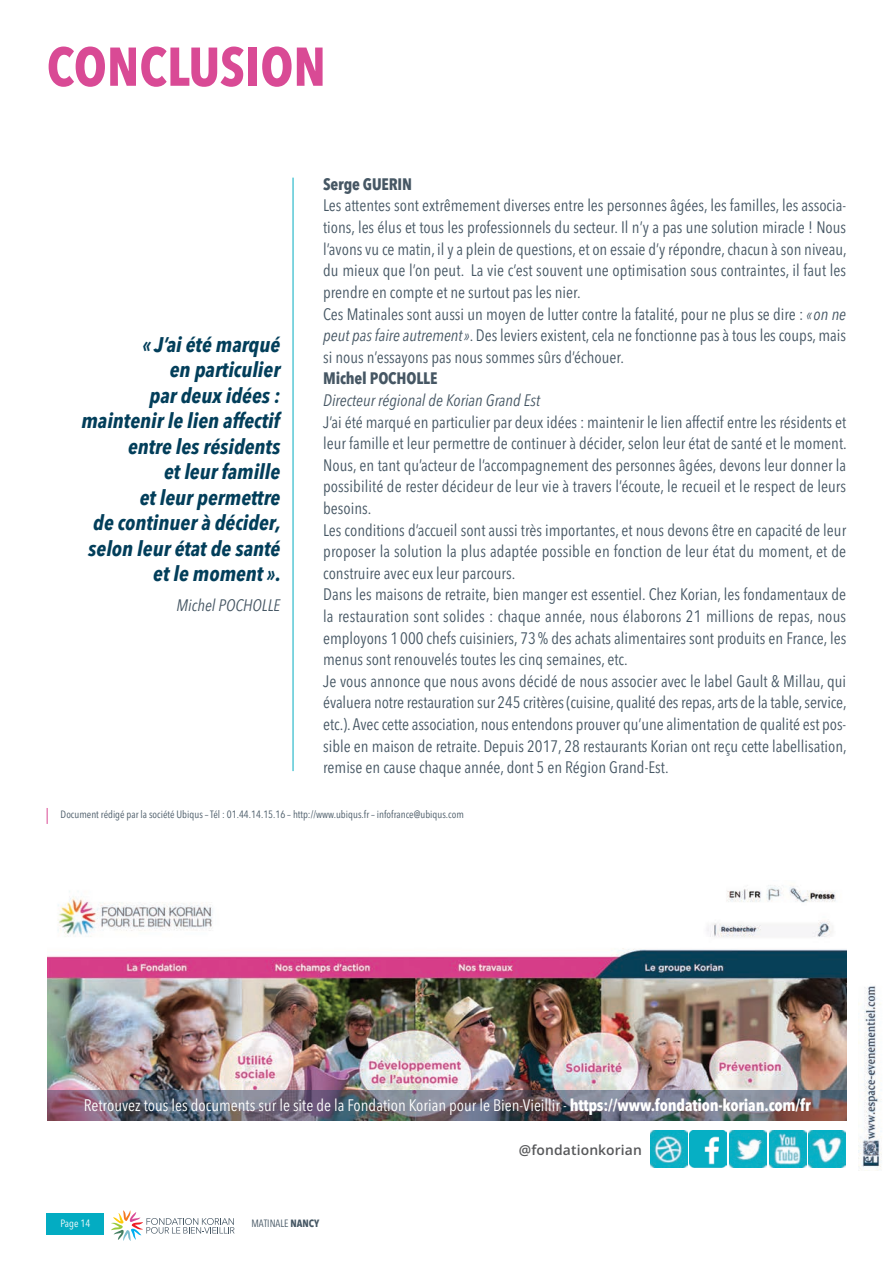
<style>
.page{position:relative;width:893px;height:1263px;background:#fff}
.page>*{position:absolute;margin:0;border:0;box-sizing:border-box;transform-origin:0 0}
.t1{font:700 54px "Avenir Next Condensed";color:#d94a95}
.t2{font:italic 700 21px/25.5px "Avenir Next Condensed";color:#023e5a;text-align:right}
.t3{font:16.5px/21.6px "Avenir Next Condensed";color:#465764;text-align:justify}
.t4{font:16.5px "Avenir Next Condensed";color:#fff}
.t5{font:italic 16.5px "Avenir Next Condensed";color:#465764}
.t6{font:700 16.5px "Avenir Next Condensed";letter-spacing:-.01em;color:#465764}
.t7{font:600 13.95px "Open Sans";letter-spacing:.01em;color:#57585a}
.t8{font:10.5px "Avenir Next Condensed";color:#465764}
.t9{font:10.5px "Avenir Next Condensed";color:#fff}
.s1{font-style:italic}
.s2{font-weight:700}
</style>
<div class="page">
<div style="left:47px;top:1213px;width:57px;height:22px;background:#03acc2"></div>
<svg style="left:111px;top:1210px;width:124px;height:31px"></svg>
<img style="left:858px;top:986px;width:24px;height:184px">
<img style="left:650px;top:1131px;width:37px;height:37px">
<img style="left:690px;top:1131px;width:37px;height:37px">
<img style="left:729px;top:1131px;width:37px;height:37px">
<img style="left:769px;top:1131px;width:37px;height:37px">
<img style="left:809px;top:1131px;width:37px;height:37px">
<svg style="left:47px;top:808px;width:1px;height:16px"></svg>
<hr style="left:293px;top:178px;width:1px;height:593px;background:#03acc2">
<img style="left:47px;top:885px;width:800px;height:235px">
<img style="left:48px;top:1091px;width:799px;height:29px">
<p class="t1" style="left:47px;top:45px;width:281px">CONCLUSION</p>
<p class="t2" style="left:142px;top:333px;width:139px">« J’ai été marqué</p>
<p class="t2" style="left:170px;top:359px;width:112px">en particulier</p>
<p class="t2" style="left:149px;top:384px;width:132px">par deux idées :</p>
<p class="t2" style="left:81px;top:410px;width:200px">maintenir le lien affectif entre les résidents</p>
<p class="t2" style="left:164px;top:461px;width:118px">et leur famille</p>
<p class="t2" style="left:140px;top:486px;width:142px">et leur permettre</p>
<p class="t2" style="left:93px;top:512px;width:189px">de continuer à décider,</p>
<p class="t2" style="left:88px;top:537px;width:193px">selon leur état de santé</p>
<p class="t2" style="left:153px;top:563px;width:129px">et le moment ».</p>
<p class="t5" style="left:177px;top:599px;width:105px">Michel POCHOLLE</p>
<p class="t6" style="left:323px;top:177px;width:90px">Serge GUERIN</p>
<p class="t3" style="left:323px;top:196px;width:525px">Les attentes sont extrêmement diverses entre les personnes âgées, les familles, les associa&shy;tions, les élus et tous les professionnels du secteur. Il n’y a pas une solution miracle ! Nous l’avons vu ce matin, il y a plein de questions, et on essaie d’y répondre, chacun à son niveau, du mieux que l’on peut. La vie c’est souvent une optimisation sous contraintes, il faut les prendre en compte et ne surtout pas les nier.</p>
<p class="t3" style="left:323px;top:304px;width:524px">Ces Matinales sont aussi un moyen de lutter contre la fatalité, pour ne plus se dire : <span class="s1">«on ne peut pas faire autrement»</span>. Des leviers existent, cela ne fonctionne pas à tous les coups, mais si nous n’essayons pas nous sommes sûrs d’échouer.</p>
<p class="t6" style="left:323px;top:372px;width:116px">Michel POCHOLLE</p>
<p class="t5" style="left:323px;top:393px;width:218px">Directeur régional de Korian Grand Est</p>
<p class="t3" style="left:323px;top:412px;width:525px">J’ai été marqué en particulier par deux idées : maintenir le lien affectif entre les résidents et leur famille et leur permettre de continuer à décider, selon leur état de santé et le moment.<br>Nous, en tant qu’acteur de l’accompagnement des personnes âgées, devons leur donner la possibilité de rester décideur de leur vie à travers l’écoute, le recueil et le respect de leurs besoins.</p>
<p class="t3" style="left:323px;top:520px;width:524px">Les conditions d’accueil sont aussi très importantes, et nous devons être en capacité de leur proposer la solution la plus adaptée possible en fonction de leur état du moment, et de construire avec eux leur parcours.</p>
<p class="t3" style="left:323px;top:585px;width:525px">Dans les maisons de retraite, bien manger est essentiel. Chez Korian, les fondamentaux de la restauration sont solides : chaque année, nous élaborons 21 millions de repas, nous employons 1 000 chefs cuisiniers, 73% des achats alimentaires sont produits en France, les menus sont renouvelés toutes les cinq semaines, etc.</p>
<p class="t3" style="left:323px;top:672px;width:525px">Je vous annonce que nous avons décidé de nous associer avec le label Gault &amp; Millau, qui évaluera notre restauration sur 245 critères (cuisine, qualité des repas, arts de la table, service, etc.). Avec cette association, nous entendons prouver qu’une alimentation de qualité est pos&shy;sible en maison de retraite. Depuis 2017, 28 restaurants Korian ont reçu cette labellisation, remise en cause chaque année, dont 5 en Région Grand-Est.</p>
<p class="t8" style="left:61px;top:810px;width:405px">Document rédigé par la société Ubiqus – Tél : 01.44.14.15.16 – http://www.ubiqus.fr – infofrance@ubiqus.com</p>
<p class="t4" style="left:84px;top:1098px;width:728px">Retrouvez tous les documents sur le site de la Fondation Korian pour le Bien-Vieillir - <span class="s2">https://www.fondation-korian.com/fr</span></p>
<p class="t9" style="left:60px;top:1219px;width:31px">Page 14</p>
<p class="t8" style="left:251px;top:1219px;width:69px">MATINALE <span class="s2">NANCY</span></p>
<p class="t7" style="left:519px;top:1142px;width:125px">@fondationkorian</p>
</div>
